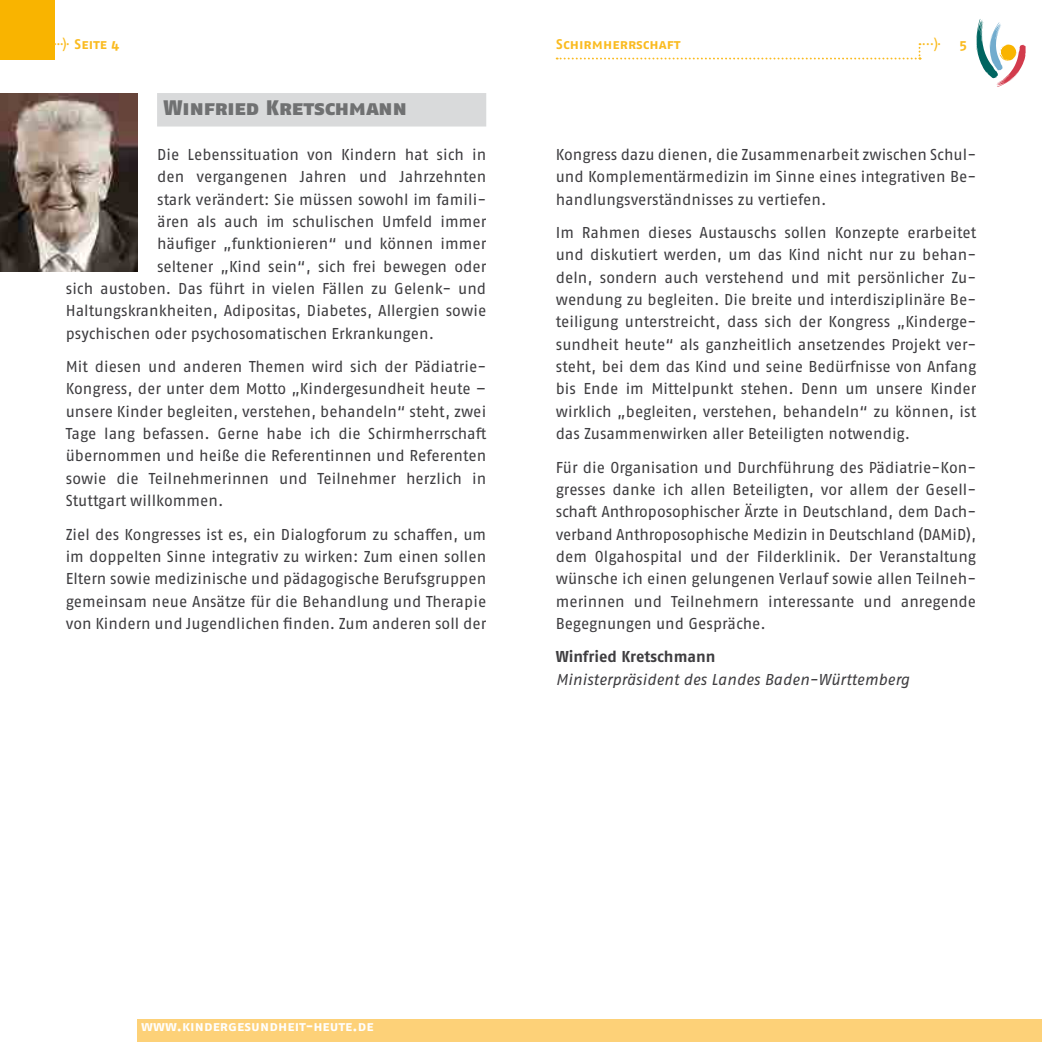
<style>
.page{position:relative;width:1042px;height:1042px;background:#fff}
.page>*{position:absolute;margin:0;border:0;box-sizing:border-box;transform-origin:0 0}
.t1{font:21px "Fago No Black Caps";letter-spacing:-.005em;color:#707172}
.t2{font:15.75px/22.4px "Fago OT";color:#3e3d40;text-align:justify}
.t3{font:italic 15.75px "Fago OT";color:#3e3d40}
.t4{font:700 15.75px "Fago No";color:#3e3d40}
.t5{font:14px "Fago No Bold Caps";color:#fff}
.t6{font:14px "Fago No Bold Caps";color:#fabb20}
.t7{font:14px "Fago OT";color:#fabb20}
.s1{font-family:"Fago OT"}
</style>
<div class="page">
<svg style="left:976px;top:19px;width:50px;height:68px"></svg>
<div style="left:0;top:0;width:55px;height:60px;background:#f9b400"></div>
<svg style="left:557px;top:43px;width:363px;height:16px"></svg>
<div style="left:138px;top:1019px;width:904px;height:23px;background:#fdd178"></div>
<div style="left:157px;top:93px;width:329px;height:33px;background:#d9dadb"></div>
<img style="left:0;top:93px;width:137px;height:179px">
<p class="t6" style="left:53px;top:36px;width:68px"><sup>...</sup><span class="s1">)</span><sup>.</sup> Seite 4</p>
<p class="t6" style="left:556px;top:36px;width:126px">Schirmherrschaft</p>
<p class="t7" style="left:921px;top:32px;width:22px">…).</p>
<p class="t6" style="left:959px;top:36px;width:9px">5</p>
<h1 class="t1" style="left:163px;top:95px;width:245px">Winfried Kretschmann</h1>
<p class="t2" style="left:157px;top:143px;width:331px">Die Lebenssituation von Kindern hat sich in</p>
<p class="t2" style="left:157px;top:166px;width:331px">den vergangenen Jahren und Jahrzehnten</p>
<p class="t2" style="left:157px;top:188px;width:331px">stark verändert: Sie müssen sowohl im famili-</p>
<p class="t2" style="left:157px;top:210px;width:331px">ären als auch im schulischen Umfeld immer</p>
<p class="t2" style="left:157px;top:233px;width:331px">häufiger „funktionieren“ und können immer</p>
<p class="t2" style="left:157px;top:255px;width:331px">seltener „Kind sein“, sich frei bewegen oder</p>
<p class="t2" style="left:66px;top:277px;width:422px">sich austoben. Das führt in vielen Fällen zu Gelenk- und</p>
<p class="t2" style="left:66px;top:299px;width:422px">Haltungskrankheiten, Adipositas, Diabetes, Allergien sowie</p>
<p class="t2" style="left:66px;top:322px;width:370px">psychischen oder psychosomatischen Erkrankungen.</p>
<p class="t2" style="left:66px;top:355px;width:422px">Mit diesen und anderen Themen wird sich der Pädiatrie-Kongress, der unter dem Motto „Kindergesundheit heute – unsere Kinder begleiten, verstehen, behandeln“ steht, zwei Tage lang befassen. Gerne habe ich die Schirmherrschaft übernommen und heiße die Referentinnen und Referenten sowie die Teilnehmerinnen und Teilnehmer herzlich in Stuttgart willkommen.</p>
<p class="t2" style="left:66px;top:523px;width:422px">Ziel des Kongresses ist es, ein Dialogforum zu schaffen, um im doppelten Sinne integrativ zu wirken: Zum einen sollen Eltern sowie medizinische und pädagogische Berufsgruppen gemeinsam neue Ansätze für die Behandlung und Therapie von Kindern und Jugendlichen finden. Zum anderen soll der</p>
<p class="t2" style="left:556px;top:143px;width:422px">Kongress dazu dienen, die Zusammenarbeit zwischen Schul&shy;und Komplementärmedizin im Sinne eines integrativen Be&shy;handlungsverständnisses zu vertiefen.</p>
<p class="t2" style="left:556px;top:221px;width:422px">Im Rahmen dieses Austauschs sollen Konzepte erarbeitet und diskutiert werden, um das Kind nicht nur zu behan&shy;deln, sondern auch verstehend und mit persönlicher Zu&shy;wendung zu begleiten. Die breite und interdisziplinäre Be&shy;teiligung unterstreicht, dass sich der Kongress „Kinderge&shy;sundheit heute“ als ganzheitlich ansetzendes Projekt ver&shy;steht, bei dem das Kind und seine Bedürfnisse von Anfang bis Ende im Mittelpunkt stehen. Denn um unsere Kinder wirklich „begleiten, verstehen, behandeln“ zu können, ist das Zusammenwirken aller Beteiligten notwendig.</p>
<p class="t2" style="left:556px;top:456px;width:422px">Für die Organisation und Durchführung des Pädiatrie-Kon&shy;gresses danke ich allen Beteiligten, vor allem der Gesell&shy;schaft Anthroposophischer Ärzte in Deutschland, dem Dach&shy;verband Anthroposophische Medizin in Deutschland (DAMiD), dem Olgahospital und der Filderklinik. Der Veranstaltung wünsche ich einen gelungenen Verlauf sowie allen Teilneh&shy;merinnen und Teilnehmern interessante und anregende Begegnungen und Gespräche.</p>
<p class="t4" style="left:556px;top:647px;width:161px">Winfried Kretschmann</p>
<p class="t3" style="left:556px;top:670px;width:355px">Ministerpräsident des Landes Baden-Württemberg</p>
<p class="t5" style="left:141px;top:1017px;width:234px">www.kindergesundheit-heute.de</p>
</div>
